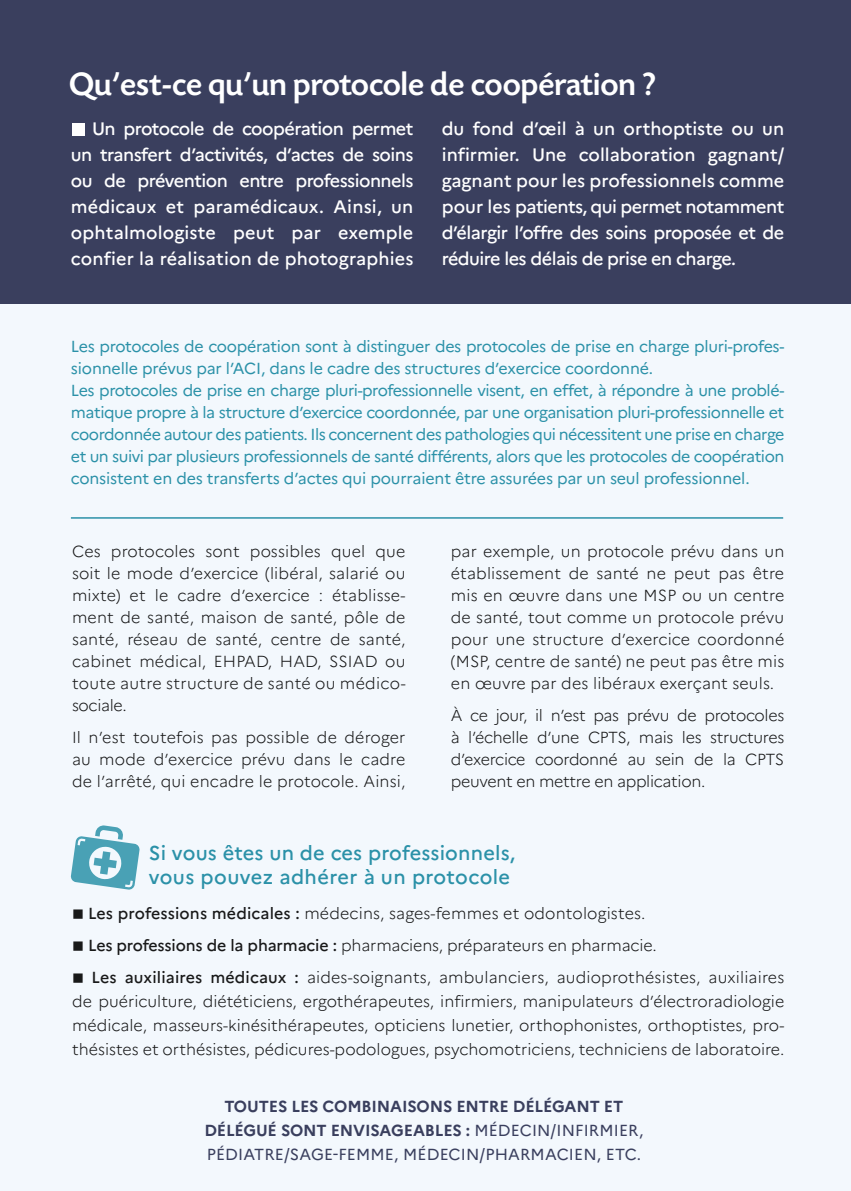
<style>
.page{position:relative;width:851px;height:1191px;background:#fff}
.page>*{position:absolute;margin:0;border:0;box-sizing:border-box;transform-origin:0 0}
.t1{font:500 34px "Today SHOP";letter-spacing:.02em;color:#fff}
.t2{font:500 20px/24px "Marianne";letter-spacing:.01em;color:#2b91a8}
.t3{font:500 18px/26px "Marianne";letter-spacing:-.02em;color:#fff;text-align:justify}
.t4{font:300 16px/22px "Marianne";color:#000;text-align:justify}
.t5{font:16px/22px "Marianne";letter-spacing:-.03em;color:#2b91a8}
.t6{font:700 16px/24px "Marianne";letter-spacing:-.01em;color:#3a3f5e;text-align:center}
.s1{font-weight:500}
.s2{font-weight:400}
</style>
<div class="page">
<div style="left:0;top:295px;width:850px;height:896px;background:#f3f8fd"></div>
<div style="left:0;top:0;width:850px;height:303px;background:#3a3f5e"></div>
<div style="left:72px;top:123px;width:12px;height:12px;background:#fff"></div>
<svg style="left:70px;top:825px;width:70px;height:65px"></svg>
<hr style="left:71px;top:517px;width:712px;height:1px;background:#2b91a8">
<h1 class="t1" style="left:69px;top:67px;width:587px">Qu’est-ce qu’un protocole de coopération ?</h1>
<p class="t3" style="left:71px;top:116px;width:344px;text-indent:21px">Un protocole de coopération permet un transfert d’activités, d’actes de soins ou de prévention entre professionnels médicaux et paramédicaux. Ainsi, un ophtalmologiste peut par exemple confier la réalisation de photographies</p>
<p class="t3" style="left:442px;top:116px;width:344px">du fond d’œil à un orthoptiste ou un infirmier. Une collaboration gagnant/ gagnant pour les professionnels comme pour les patients, qui permet notamment d’élargir l’offre des soins proposée et de réduire les délais de prise en charge.</p>
<p class="t5" style="left:71px;top:335px;width:715px">Les protocoles de coopération sont à distinguer des protocoles de prise en charge pluri-profes&shy;sionnelle prévus par l’ACI, dans le cadre des structures d’exercice coordonné.<br>Les protocoles de prise en charge pluri-professionnelle visent, en effet, à répondre à une problé&shy;matique propre à la structure d’exercice coordonnée, par une organisation pluri-professionnelle et coordonnée autour des patients. Ils concernent des pathologies qui nécessitent une prise en charge et un suivi par plusieurs professionnels de santé différents, alors que les protocoles de coopération consistent en des transferts d’actes qui pourraient être assurées par un seul professionnel.</p>
<p class="t4" style="left:72px;top:540px;width:335px">Ces protocoles sont possibles quel que soit le mode d’exercice (libéral, salarié ou mixte) et le cadre d’exercice : établisse&shy;ment de santé, maison de santé, pôle de santé, réseau de santé, centre de santé, cabinet médical, EHPAD, HAD, SSIAD ou toute autre structure de santé ou médico&shy;sociale.</p>
<p class="t4" style="left:72px;top:726px;width:335px">Il n’est toutefois pas possible de déroger au mode d’exercice prévu dans le cadre de l’arrêté, qui encadre le protocole. Ainsi,</p>
<p class="t4" style="left:451px;top:540px;width:335px">par exemple, un protocole prévu dans un établissement de santé ne peut pas être mis en œuvre dans une MSP ou un centre de santé, tout comme un protocole prévu pour une structure d’exercice coordonné (MSP, centre de santé) ne peut pas être mis en œuvre par des libéraux exerçant seuls.</p>
<p class="t4" style="left:451px;top:704px;width:335px">À ce jour, il n’est pas prévu de protocoles à l’échelle d’une CPTS, mais les structures d’exercice coordonné au sein de la CPTS peuvent en mettre en application.</p>
<p class="t2" style="left:149px;top:841px;width:368px">Si vous êtes un de ces professionnels, vous pouvez adhérer à un protocole</p>
<p class="t4" style="left:72px;top:902px;width:574px">■ <span class="s1">Les professions médicales :</span> médecins, sages-femmes et odontologistes.</p>
<p class="t4" style="left:72px;top:934px;width:586px">■ <span class="s1">Les professions de la pharmacie :</span> pharmaciens, préparateurs en pharmacie.</p>
<p class="t4" style="left:72px;top:965px;width:713px;line-height:24px">■ <span class="s1">Les auxiliaires médicaux :</span> aides-soignants, ambulanciers, audioprothésistes, auxiliaires de puériculture, diététiciens, ergothérapeutes, infirmiers, manipulateurs d’électroradiologie médicale, masseurs-kinésithérapeutes, opticiens lunetier, orthophonistes, orthoptistes, pro&shy;thésistes et orthésistes, pédicures-podologues, psychomotriciens, techniciens de laboratoire.</p>
<p class="t6" style="left:204px;top:1094px;width:440px">TOUTES LES COMBINAISONS ENTRE DÉLÉGANT ET<br>DÉLÉGUÉ SONT ENVISAGEABLES : <span class="s2">MÉDECIN/INFIRMIER,<br>PÉDIATRE/SAGE-FEMME, MÉDECIN/PHARMACIEN, ETC.</span></p>
</div>
